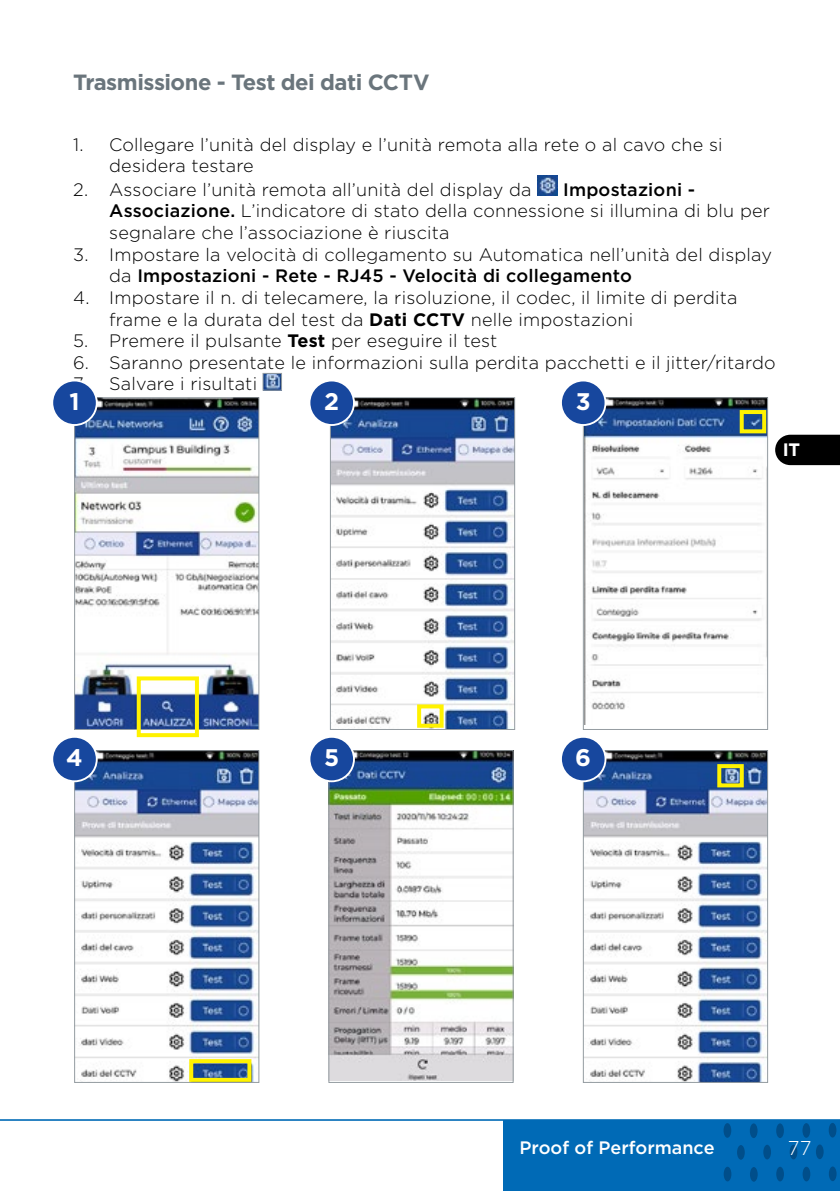
<style>
.page{position:relative;width:840px;height:1191px;background:#fff}
.page>*{position:absolute;margin:0;border:0;box-sizing:border-box;transform-origin:0 0}
.t1{font:700 24px "Gotham";color:#fff}
.t2{font:700 22px "Gotham";letter-spacing:-.025em;color:#6a757c}
.t3{font:300 20px "Gotham";color:#fff}
.t4{font:300 18px/21.6px "Gotham";letter-spacing:.01em;color:#000}
.t5{font:500 18px "Gotham";color:#fff}
.t6{font:700 18px "Gotham";color:#fff}
.s1{font-weight:500}
.s2{font-weight:700}
</style>
<div class="page">
<div style="left:503px;top:1120px;width:336px;height:71px;background:#006ab6"></div>
<div style="left:723px;top:1166px;width:8px;height:15px;background:#004e8a;border-radius:50%"></div>
<div style="left:723px;top:1123px;width:7px;height:14px;background:#004e8a;border-radius:50%"></div>
<div style="left:736px;top:1145px;width:8px;height:14px;background:#004e8a;border-radius:50%"></div>
<div style="left:749px;top:1167px;width:8px;height:14px;background:#004e8a;border-radius:50%"></div>
<svg style="left:762px;top:1144px;width:8px;height:15px"></svg>
<svg style="left:775px;top:1166px;width:8px;height:15px"></svg>
<div style="left:789px;top:1144px;width:8px;height:15px;background:#004e8a;border-radius:50%"></div>
<div style="left:802px;top:1166px;width:7px;height:15px;background:#004e8a;border-radius:50%"></div>
<div style="left:749px;top:1123px;width:8px;height:15px;background:#004e8a;border-radius:50%"></div>
<div style="left:775px;top:1123px;width:8px;height:15px;background:#004e8a;border-radius:50%"></div>
<div style="left:802px;top:1123px;width:7px;height:14px;background:#004e8a;border-radius:50%"></div>
<div style="left:815px;top:1144px;width:8px;height:15px;background:#004e8a;border-radius:50%"></div>
<div style="left:828px;top:1166px;width:8px;height:15px;background:#004e8a;border-radius:50%"></div>
<div style="left:828px;top:1122px;width:7px;height:15px;background:#004e8a;border-radius:50%"></div>
<hr style="left:0;top:1119px;width:839px;height:1px;background:#006ab6">
<img style="left:537px;top:176px;width:20px;height:20px">
<img style="left:265px;top:375px;width:14px;height:13px">
<div style="left:263px;top:373px;width:18px;height:17px;border:1px solid #949ca1"></div>
<img style="left:76px;top:399px;width:181px;height:328px">
<div style="left:74px;top:397px;width:185px;height:332px;border:1px solid #949ca1"></div>
<img style="left:332px;top:399px;width:180px;height:328px">
<div style="left:330px;top:397px;width:184px;height:332px;border:1px solid #949ca1"></div>
<img style="left:585px;top:399px;width:180px;height:325px">
<div style="left:583px;top:397px;width:184px;height:332px;border:1px solid #949ca1"></div>
<div style="left:137px;top:676px;width:62px;height:61px;border:4px solid #fff200"></div>
<div style="left:417px;top:704px;width:26px;height:23px;border:4px solid #fff200"></div>
<img style="left:585px;top:752px;width:180px;height:328px">
<div style="left:583px;top:750px;width:184px;height:332px;border:1px solid #949ca1"></div>
<img style="left:330px;top:752px;width:181px;height:328px">
<div style="left:328px;top:750px;width:185px;height:332px;border:1px solid #949ca1"></div>
<div style="left:739px;top:410px;width:26px;height:23px;border:4px solid #fff200"></div>
<div style="left:52px;top:380px;width:45px;height:45px;background:#17479e;border-radius:50%"></div>
<div style="left:51px;top:379px;width:47px;height:47px;border:2px solid #fff;border-radius:50%"></div>
<div style="left:309px;top:380px;width:45px;height:45px;background:#17479e;border-radius:50%"></div>
<div style="left:308px;top:379px;width:47px;height:47px;border:2px solid #fff;border-radius:50%"></div>
<div style="left:560px;top:380px;width:45px;height:45px;background:#17479e;border-radius:50%"></div>
<div style="left:559px;top:379px;width:47px;height:47px;border:2px solid #fff;border-radius:50%"></div>
<div style="left:309px;top:737px;width:45px;height:44px;background:#17479e;border-radius:50%"></div>
<div style="left:308px;top:736px;width:47px;height:46px;border:2px solid #fff;border-radius:50%"></div>
<div style="left:560px;top:737px;width:45px;height:44px;background:#17479e;border-radius:50%"></div>
<div style="left:559px;top:736px;width:47px;height:46px;border:2px solid #fff;border-radius:50%"></div>
<img style="left:76px;top:752px;width:181px;height:328px">
<div style="left:74px;top:750px;width:185px;height:332px;border:1px solid #949ca1"></div>
<div style="left:189px;top:1059px;width:62px;height:22px;border:4px solid #fff200"></div>
<div style="left:52px;top:737px;width:45px;height:44px;background:#17479e;border-radius:50%"></div>
<div style="left:51px;top:736px;width:47px;height:46px;border:2px solid #fff;border-radius:50%"></div>
<div style="left:716px;top:764px;width:27px;height:23px;border:4px solid #fff200"></div>
<div style="left:775px;top:435px;width:64px;height:30px;background:#000"></div>
<p class="t2" style="left:73px;top:67px;width:357px">Trasmissione - Test dei dati CCTV</p>
<p class="t4" style="left:109px;top:133px;width:614px;text-indent:-36px">1. Collegare l’unità del display e l’unità remota alla rete o al cavo che si desidera testare</p>
<p class="t4" style="left:73px;top:178px;width:459px">2. Associare l’unità remota all’unità del display da</p>
<p class="t4" style="left:109px;top:178px;width:662px;text-indent:453px"><span class="s1">Impostazioni -<br>Associazione.</span> L’indicatore di stato della connessione si illumina di blu per segnalare che l’associazione è riuscita</p>
<p class="t4" style="left:109px;top:243px;width:663px;text-indent:-36px">3. Impostare la velocità di collegamento su Automatica nell’unità del display da <span class="s1">Impostazioni - Rete - RJ45 - Velocità di collegamento</span></p>
<p class="t4" style="left:109px;top:286px;width:629px;text-indent:-36px">4. Impostare il n. di telecamere, la risoluzione, il codec, il limite di perdita frame e la durata del test da <span class="s2">Dati CCTV</span> nelle impostazioni</p>
<p class="t4" style="left:73px;top:329px;width:425px">5. Premere il pulsante <span class="s2">Test</span> per eseguire il test</p>
<p class="t4" style="left:73px;top:351px;width:703px">6. Saranno presentate le informazioni sulla perdita pacchetti e il jitter/ritardo</p>
<p class="t4" style="left:73px;top:373px;width:185px">7. Salvare i risultati</p>
<h1 class="t1" style="left:69px;top:385px;width:12px">1</h1>
<h1 class="t1" style="left:324px;top:385px;width:16px">2</h1>
<h1 class="t1" style="left:575px;top:385px;width:16px">3</h1>
<p class="t6" style="left:782px;top:438px;width:19px">IT</p>
<h1 class="t1" style="left:66px;top:741px;width:18px">4</h1>
<h1 class="t1" style="left:324px;top:741px;width:17px">5</h1>
<h1 class="t1" style="left:575px;top:741px;width:17px">6</h1>
<p class="t5" style="left:519px;top:1135px;width:196px">Proof of Performance</p>
<p class="t3" style="left:787px;top:1135px;width:25px">77</p>
</div>
